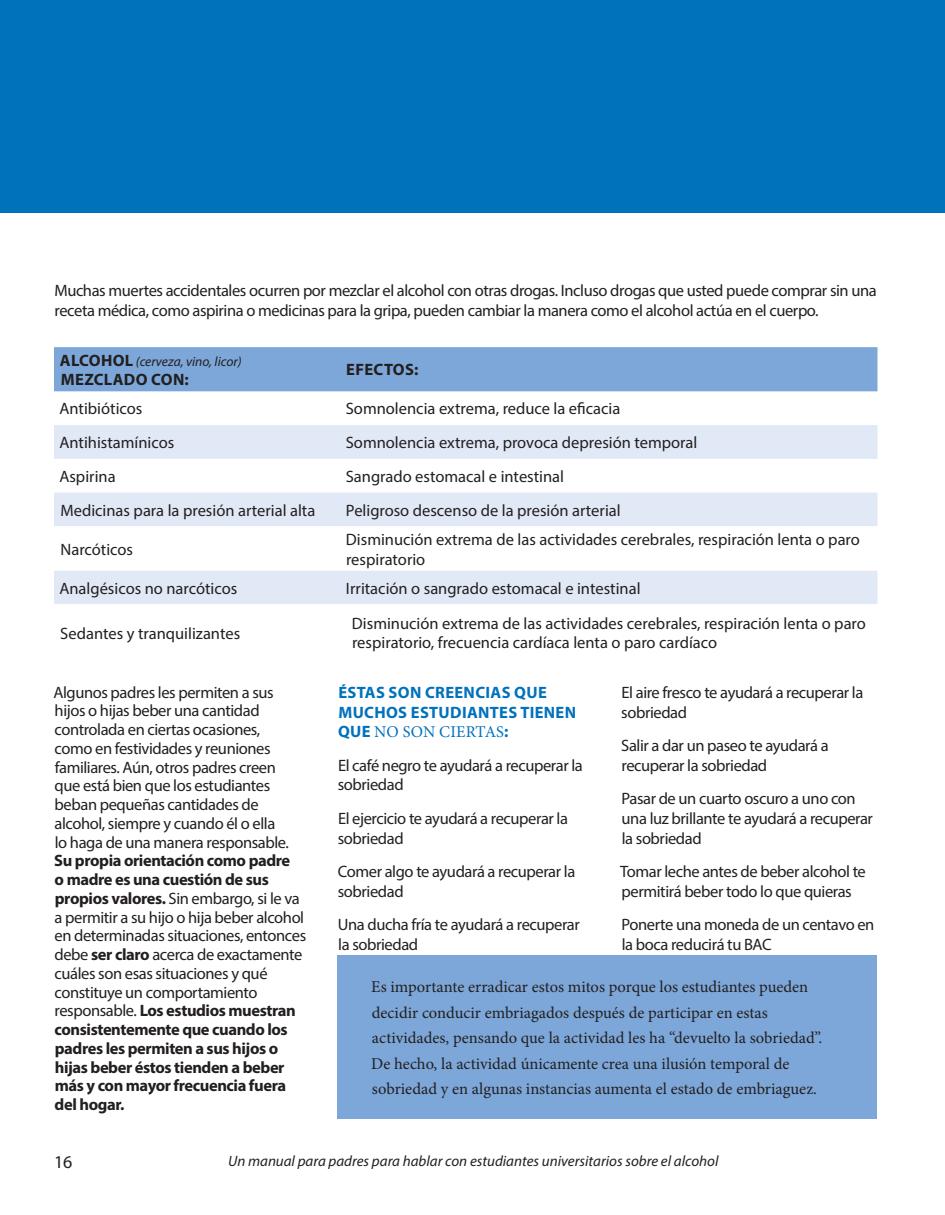
<style>
.page{position:relative;width:945px;height:1215px;background:#fff}
.page>*{position:absolute;margin:0;border:0;box-sizing:border-box;transform-origin:0 0}
.t1{font:18px "Myriad Pro";color:#231f20}
.Body{font:16.5px/18.8px "Myriad Pro";letter-spacing:-.025em;color:#231f20}
.Body-2{font:16.5px/19.8px "Myriad Pro";color:#231f20}
.Body-3{font:16.5px/25.5px "Minion Pro";color:#231f20}
.Body_Bold{font:700 16.5px/19.8px "Myriad Pro";letter-spacing:.02em;color:#0072bc}
.Body_Bold-2{font:700 16.5px "Myriad Pro";letter-spacing:.02em;color:#231f20}
.t2{font:italic 15px "Myriad Pro";color:#231f20}
.Body_Bold-3{font:italic 13.5px "Myriad Pro";color:#231f20}
.s1{font-weight:700;font-style:normal;font-size:16.5px}
.s2{font-weight:700}
.s3{font-family:"Minion Pro";font-weight:400}
</style>
<div class="page">
<div style="left:932px;top:0;width:13px;height:212px;background:#0072bc"></div>
<div style="left:0;top:0;width:932px;height:212px;background:#0072bc"></div>
<div style="left:54px;top:347px;width:824px;height:44px;background:#7ca7d8"></div>
<svg style="left:54px;top:425px;width:824px;height:101px;fill:#e1e9f6"></svg>
<div style="left:54px;top:571px;width:824px;height:33px;background:#e1e9f6"></div>
<div style="left:338px;top:955px;width:540px;height:164px;background:#7ca7d8"></div>
<p class="Body" style="left:54px;top:280px;width:824px;line-height:19.8px">Muchas muertes accidentales ocurren por mezclar el alcohol con otras drogas. Incluso drogas que usted puede comprar sin una receta médica, como aspirina o medicinas para la gripa, pueden cambiar la manera como el alcohol actúa en el cuerpo.</p>
<p class="Body_Bold-3" style="left:60px;top:353px;width:183px"><span class="s1">ALCOHOL</span> (cerveza, vino, licor)</p>
<p class="Body_Bold-2" style="left:61px;top:369px;width:130px">MEZCLADO CON:</p>
<p class="Body_Bold-2" style="left:346px;top:359px;width:74px">EFECTOS:</p>
<p class="Body-2" style="left:59px;top:399px;width:84px">Antibióticos</p>
<p class="Body-2" style="left:346px;top:399px;width:276px">Somnolencia extrema, reduce la eficacia</p>
<p class="Body-2" style="left:59px;top:432px;width:116px">Antihistamínicos</p>
<p class="Body-2" style="left:346px;top:432px;width:353px">Somnolencia extrema, provoca depresión temporal</p>
<p class="Body-2" style="left:59px;top:466px;width:58px">Aspirina</p>
<p class="Body-2" style="left:346px;top:466px;width:220px">Sangrado estomacal e intestinal</p>
<p class="Body-2" style="left:60px;top:500px;width:256px">Medicinas para la presión arterial alta</p>
<p class="Body-2" style="left:346px;top:500px;width:276px">Peligroso descenso de la presión arterial</p>
<p class="Body-2" style="left:61px;top:539px;width:74px">Narcóticos</p>
<p class="Body-2" style="left:346px;top:529px;width:515px">Disminución extrema de las actividades cerebrales, respiración lenta o paro respiratorio</p>
<p class="Body-2" style="left:59px;top:578px;width:179px">Analgésicos no narcóticos</p>
<p class="Body-2" style="left:346px;top:578px;width:296px">Irritación o sangrado estomacal e intestinal</p>
<p class="Body-2" style="left:60px;top:623px;width:181px">Sedantes y tranquilizantes</p>
<p class="Body-2" style="left:352px;top:613px;width:515px">Disminución extrema de las actividades cerebrales, respiración lenta o paro respiratorio, frecuencia cardíaca lenta o paro cardíaco</p>
<p class="Body" style="left:53px;top:683px;width:254px">Algunos padres les permiten a sus hijos o hijas beber una cantidad controlada en ciertas ocasiones,<br>como en festividades y reuniones familiares. Aún, otros padres creen<br>que está bien que los estudiantes beban pequeñas cantidades de alcohol, siempre y cuando él o ella<br>lo haga de una manera responsable.<br><span class="s2">Su propia orientación como padre<br>o madre es una cuestión de sus propios valores.</span> Sin embargo, si le va a permitir a su hijo o hija beber alcohol en determinadas situaciones, entonces debe <span class="s2">ser claro</span> acerca de exactamente cuáles son esas situaciones y qué constituye un comportamiento responsable. <span class="s2">Los estudios muestran consistentemente que cuando los padres les permiten a sus hijos o hijas beber éstos tienden a beber más y con mayor frecuencia fuera del hogar.</span></p>
<p class="Body_Bold" style="left:338px;top:682px;width:240px">ÉSTAS SON CREENCIAS QUE<br>MUCHOS ESTUDIANTES TIENEN<br>QUE <span class="s3">NO SON CIERTAS</span>:</p>
<p class="Body" style="left:621px;top:682px;width:244px;line-height:19.8px">El aire fresco te ayudará a recuperar la sobriedad</p>
<p class="Body" style="left:621px;top:735px;width:209px;line-height:19.8px">Salir a dar un paseo te ayudará a recuperar la sobriedad</p>
<p class="Body" style="left:622px;top:788px;width:253px;line-height:19.8px">Pasar de un cuarto oscuro a uno con una luz brillante te ayudará a recuperar la sobriedad</p>
<p class="Body" style="left:620px;top:861px;width:247px;line-height:19.8px">Tomar leche antes de beber alcohol te permitirá beber todo lo que quieras</p>
<p class="Body" style="left:622px;top:914px;width:254px;line-height:19.8px">Ponerte una moneda de un centavo en la boca reducirá tu BAC</p>
<p class="Body-3" style="left:371px;top:974px;width:452px">Es importante erradicar estos mitos porque los estudiantes pueden decidir conducir embriagados después de participar en estas actividades, pensando que la actividad les ha “devuelto la sobriedad”.<br>De hecho, la actividad únicamente crea una ilusión temporal de sobriedad y en algunas instancias aumenta el estado de embriaguez.</p>
<p class="Body" style="left:338px;top:755px;width:247px;line-height:19.8px">El café negro te ayudará a recuperar la sobriedad</p>
<p class="Body" style="left:338px;top:808px;width:232px;line-height:19.8px">El ejercicio te ayudará a recuperar la sobriedad</p>
<p class="Body" style="left:338px;top:861px;width:239px;line-height:19.8px">Comer algo te ayudará a recuperar la sobriedad</p>
<p class="Body" style="left:338px;top:914px;width:244px;line-height:19.8px">Una ducha fría te ayudará a recuperar la sobriedad</p>
<p class="t1" style="left:54px;top:1151px;width:20px">16</p>
<p class="t2" style="left:228px;top:1151px;width:492px">Un manual para padres para hablar con estudiantes universitarios sobre el alcohol</p>
</div>
